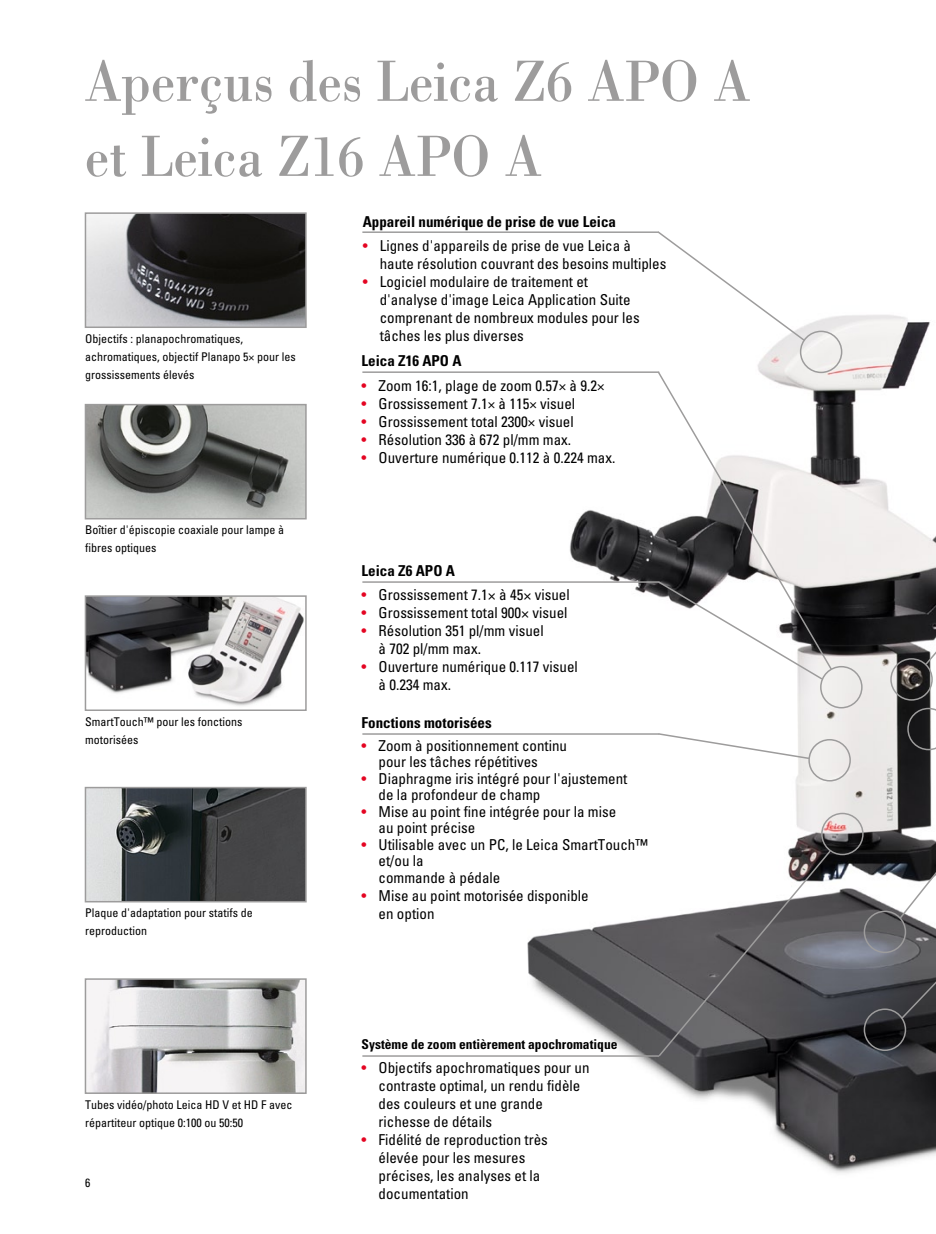
<style>
.page{position:relative;width:936px;height:1234px;background:#fff}
.page>*{position:absolute;margin:0;border:0;box-sizing:border-box;transform-origin:0 0}
.t1{font:60px/75px "Leicana";color:#9d9c9c}
.t2{font:condensed 15px/18px "Univers LT Std";color:#000}
.t3{font:700 condensed 15px "Univers LT Std";color:#000}
.t4{font:700 condensed 13.5px "Univers LT Std";color:#000}
.t5{font:condensed 12px/18px "Univers LT Std";color:#000}
.s1{color:#e40522}
</style>
<div class="page">
<img style="left:472px;top:315px;width:463px;height:858px">
<img style="left:88px;top:215px;width:216px;height:110px">
<div style="left:85px;top:212px;width:222px;height:116px;border:2px solid #9d9c9c"></div>
<img style="left:88px;top:407px;width:216px;height:109px">
<div style="left:85px;top:404px;width:222px;height:115px;border:2px solid #9d9c9c"></div>
<img style="left:88px;top:598px;width:216px;height:108px">
<div style="left:85px;top:595px;width:222px;height:115px;border:2px solid #9d9c9c"></div>
<img style="left:88px;top:789px;width:216px;height:110px">
<div style="left:85px;top:786px;width:222px;height:116px;border:2px solid #9d9c9c"></div>
<img style="left:88px;top:981px;width:216px;height:109px">
<div style="left:85px;top:978px;width:222px;height:115px;border:2px solid #9d9c9c"></div>
<hr style="left:362px;top:231px;width:296px;height:2px;background:#9d9c9c">
<svg style="left:656px;top:231px;width:150px;height:111px"></svg>
<hr style="left:362px;top:1054px;width:297px;height:2px;background:#9d9c9c">
<svg style="left:656px;top:370px;width:177px;height:301px"></svg>
<hr style="left:362px;top:371px;width:297px;height:2px;background:#9d9c9c">
<hr style="left:362px;top:581px;width:297px;height:1px;background:#9d9c9c">
<div style="left:808px;top:738px;width:42px;height:43px;border:2px solid #9d9c9c;border-radius:50%"></div>
<svg style="left:656px;top:580px;width:167px;height:100px"></svg>
<hr style="left:362px;top:733px;width:297px;height:1px;background:#9d9c9c">
<svg style="left:657px;top:732px;width:153px;height:28px"></svg>
<svg style="left:657px;top:848px;width:175px;height:209px"></svg>
<div style="left:863px;top:1008px;width:43px;height:42px;border:2px solid #9d9c9c;border-radius:50%"></div>
<div style="left:863px;top:910px;width:43px;height:42px;border:2px solid #9d9c9c;border-radius:50%"></div>
<div style="left:890px;top:658px;width:42px;height:42px;border:2px solid #9d9c9c;border-radius:50%"></div>
<svg style="left:898px;top:350px;width:37px;height:669px"></svg>
<div style="left:820px;top:665px;width:42px;height:43px;border:2px solid #9d9c9c;border-radius:50%"></div>
<div style="left:799px;top:330px;width:43px;height:43px;border:2px solid #9d9c9c;border-radius:50%"></div>
<div style="left:821px;top:812px;width:42px;height:43px;border:2px solid #9d9c9c;border-radius:50%"></div>
<svg style="left:488px;top:593px;width:7px;height:6px"></svg>
<svg style="left:524px;top:593px;width:6px;height:6px"></svg>
<svg style="left:522px;top:611px;width:6px;height:6px"></svg>
<h1 class="t1" style="left:85px;top:42px;width:666px">Aperçus des Leica Z6 APO A et Leica Z16 APO A</h1>
<p class="t5" style="left:85px;top:329px;width:212px">Objectifs : planapochromatiques, achromatiques, objectif Planapo 5× pour les grossissements élevés</p>
<p class="t5" style="left:85px;top:520px;width:200px">Boîtier d'épiscopie coaxiale pour lampe à fibres optiques</p>
<p class="t5" style="left:85px;top:712px;width:159px">SmartTouch™ pour les fonctions motorisées</p>
<p class="t5" style="left:85px;top:903px;width:169px">Plaque d'adaptation pour statifs de reproduction</p>
<p class="t5" style="left:85px;top:1094px;width:209px">Tubes vidéo/photo Leica HD V et HD F avec répartiteur optique 0:100 ou 50:50</p>
<p class="t5" style="left:85px;top:1173px;width:7px">6</p>
<p class="t3" style="left:362px;top:212px;width:255px">Appareil numérique de prise de vue Leica</p>
<p class="t2" style="left:379px;top:236px;width:288px;text-indent:-17px"><span class="s1">•</span> Lignes d'appareils de prise de vue Leica à haute résolution couvrant des besoins multiples</p>
<p class="t2" style="left:379px;top:272px;width:261px;text-indent:-17px"><span class="s1">•</span> Logiciel modulaire de traitement et d'analyse d'image Leica Application Suite comprenant de nombreux modules pour les tâches les plus diverses</p>
<p class="t3" style="left:361px;top:352px;width:101px">Leica Z16 APO A</p>
<p class="t2" style="left:361px;top:376px;width:244px"><span class="s1">•</span> Zoom 16:1, plage de zoom 0.57× à 9.2×</p>
<p class="t2" style="left:361px;top:394px;width:215px"><span class="s1">•</span> Grossissement 7.1× à 115× visuel</p>
<p class="t2" style="left:361px;top:412px;width:213px"><span class="s1">•</span> Grossissement total 2300× visuel</p>
<p class="t2" style="left:361px;top:430px;width:211px"><span class="s1">•</span> Résolution 336 à 672 pl/mm max.</p>
<p class="t2" style="left:361px;top:448px;width:255px"><span class="s1">•</span> Ouverture numérique 0.112 à 0.224 max.</p>
<p class="t3" style="left:361px;top:561px;width:95px">Leica Z6 APO A</p>
<p class="t2" style="left:361px;top:585px;width:210px"><span class="s1">•</span> Grossissement 7.1 à 45 visuel</p>
<p class="t2" style="left:361px;top:603px;width:207px"><span class="s1">•</span> Grossissement total 900 visuel</p>
<p class="t2" style="left:378px;top:621px;width:166px;text-indent:-17px"><span class="s1">•</span> Résolution 351 pl/mm visuel à 702 pl/mm max.</p>
<p class="t2" style="left:378px;top:657px;width:201px;text-indent:-17px"><span class="s1">•</span> Ouverture numérique 0.117 visuel à 0.234 max.</p>
<p class="t3" style="left:361px;top:713px;width:131px">Fonctions motorisées</p>
<p class="t2" style="left:378px;top:736px;width:190px;line-height:16.5px;text-indent:-17px"><span class="s1">•</span> Zoom à positionnement continu pour les tâches répétitives</p>
<p class="t2" style="left:378px;top:769px;width:250px;line-height:16.5px;text-indent:-17px"><span class="s1">•</span> Diaphragme iris intégré pour l'ajustement de la profondeur de champ</p>
<p class="t2" style="left:378px;top:802px;width:239px;line-height:16.5px;text-indent:-17px"><span class="s1">•</span> Mise au point fine intégrée pour la mise au point précise</p>
<p class="t2" style="left:378px;top:835px;width:270px;line-height:16.5px;text-indent:-17px"><span class="s1">•</span> Utilisable avec un PC, le Leica SmartTouch™ et/ou la<br>commande à pédale</p>
<p class="t2" style="left:378px;top:886px;width:211px;text-indent:-17px"><span class="s1">•</span> Mise au point motorisée disponible en option</p>
<p class="t4" style="left:361px;top:1035px;width:257px">Système de zoom entièrement apochromatique</p>
<p class="t2" style="left:378px;top:1058px;width:212px;text-indent:-17px"><span class="s1">•</span> Objectifs apochromatiques pour un contraste optimal, un rendu fidèle des couleurs et une grande richesse de détails</p>
<p class="t2" style="left:378px;top:1130px;width:171px;text-indent:-17px"><span class="s1">•</span> Fidélité de reproduction très élevée pour les mesures précises, les analyses et la documentation</p>
</div>
